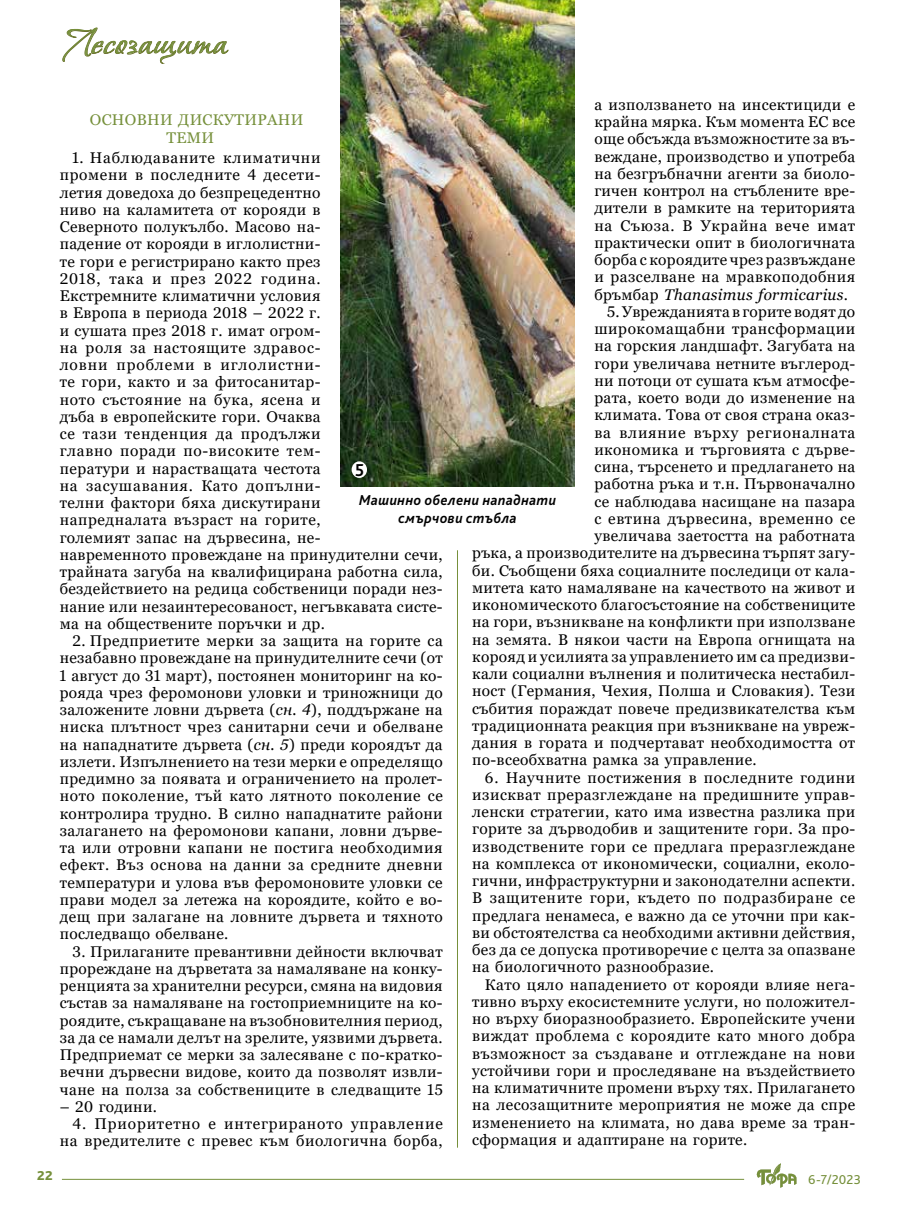
<style>
.page{position:relative;width:915px;height:1212px;background:#fff}
.page>*{position:absolute;margin:0;border:0;box-sizing:border-box;transform-origin:0 0}
.t1{font:40.5px "Vera Crouz";letter-spacing:.025em;color:#76903b;scale:1.05 1}
.t2{font:700 18px "Bliss Pro";color:#000;scale:.95 1}
.t3{font:15.45px/17.2px "Georgia";letter-spacing:.02em;color:#000;text-align:justify}
.t4{font:15.45px/17.2px "Georgia";letter-spacing:.045em;color:#000;text-align:right}
.t5{font:15.45px "Georgia";letter-spacing:.055em;color:#000}
.t6{font:15.45px/18px "Georgia";letter-spacing:.02em;color:#76903b}
.t7{font:italic 700 15px/17.2px "Bliss Pro";letter-spacing:.025em;color:#000;text-align:center;scale:.95 1}
.t8{font:13.5px "Bliss Pro";color:#76903b}
.t9{font:800 13.5px "Bliss Pro";color:#76903b}
.s1{font-style:italic}
</style>
<div class="page">
<hr style="left:62px;top:1179px;width:681px;height:1px;background:#76903b">
<svg style="left:756px;top:1163px;width:40px;height:25px"></svg>
<svg style="left:63px;top:28px;width:165px;height:36px"></svg>
<img style="left:340px;top:0;width:234px;height:486px">
<hr style="left:457px;top:550px;width:1px;height:597px;background:#76903b">
<div style="left:344px;top:455px;width:29px;height:30px;background:#000;opacity:.35"></div>
<div style="left:351px;top:461px;width:16px;height:17px;background:#fff;border-radius:50%"></div>
<h1 class="t1" style="left:66px;top:22px;width:155px">Лесозащита</h1>
<p class="t3" style="left:594px;top:96px;width:262px">а използването на инсектициди е крайна мярка. Към момента ЕС все още обсъжда възможностите за въ&shy;веждане, производство и употреба на безгръбначни агенти за биоло&shy;гичен контрол на стъблените вре&shy;дители в рамките на територията на Съюза. В Украйна вече имат практически опит в биологичната борба с короядите чрез развъждане и разселване на мравкоподобния бръмбар <span class="s1">Thanasimus formicarius</span>.</p>
<p class="t3" style="left:607px;top:303px;width:249px">5. Уврежданията в горите водят до</p>
<p class="t3" style="left:594px;top:320px;width:262px">широкомащабни трансформации</p>
<p class="t3" style="left:594px;top:338px;width:262px">на горския ландшафт. Загубата на</p>
<p class="t3" style="left:594px;top:355px;width:262px">гори увеличава нетните въглерод-</p>
<p class="t3" style="left:594px;top:372px;width:262px">ни потоци от сушата към атмосфе-</p>
<p class="t3" style="left:594px;top:389px;width:262px">рата, което води до изменение на</p>
<p class="t3" style="left:594px;top:407px;width:262px">климата. Това от своя страна оказ-</p>
<p class="t5" style="left:594px;top:423px;width:262px">ва влияние върху регионалната</p>
<p class="t3" style="left:594px;top:441px;width:262px">икономика и търговията с дърве-</p>
<p class="t3" style="left:594px;top:458px;width:262px">сина, търсенето и предлагането на</p>
<p class="t3" style="left:594px;top:476px;width:262px">работна ръка и т.н. Първоначално</p>
<p class="t3" style="left:594px;top:493px;width:262px">се наблюдава насищане на пазара</p>
<p class="t3" style="left:594px;top:510px;width:262px">с евтина дървесина, временно се</p>
<p class="t3" style="left:594px;top:527px;width:262px">увеличава заетостта на работната</p>
<p class="t3" style="left:472px;top:545px;width:384px">ръка, а производителите на дървесина търпят загу-</p>
<p class="t3" style="left:472px;top:562px;width:384px">би. Съобщени бяха социалните последици от кала-</p>
<p class="t3" style="left:472px;top:579px;width:384px">митета като намаляване на качеството на живот и</p>
<p class="t3" style="left:472px;top:596px;width:384px">икономическото благосъстояние на собствениците</p>
<p class="t3" style="left:472px;top:614px;width:384px">на гори, възникване на конфликти при използване</p>
<p class="t3" style="left:472px;top:631px;width:384px">на земята. В някои части на Европа огнищата на</p>
<p class="t3" style="left:472px;top:648px;width:384px">корояд и усилията за управлението им са предизви-</p>
<p class="t3" style="left:472px;top:665px;width:384px">кали социални вълнения и политическа нестабил-</p>
<p class="t3" style="left:472px;top:683px;width:384px">ност (Германия, Чехия, Полша и Словакия). Тези</p>
<p class="t3" style="left:472px;top:700px;width:384px">събития пораждат повече предизвикателства към</p>
<p class="t3" style="left:472px;top:717px;width:384px">традиционната реакция при възникване на увреж-</p>
<p class="t3" style="left:472px;top:734px;width:384px">дания в гората и подчертават необходимостта от</p>
<p class="t3" style="left:472px;top:752px;width:286px">по-всеобхватна рамка за управление.</p>
<p class="t3" style="left:472px;top:769px;width:384px;text-indent:13px">6. Научните постижения в последните години изискват преразглеждане на предишните управ&shy;ленски стратегии, като има известна разлика при горите за дърводобив и защитените гори. За про&shy;изводствените гори се предлага преразглеждане на комплекса от икономически, социални, еколо&shy;гични, инфраструктурни и законодателни аспекти.<br>В защитените гори, където по подразбиране се предлага ненамеса, е важно да се уточни при как&shy;ви обстоятелства са необходими активни действия, без да се допуска противоречие с целта за опазване на биологичното разнообразие.</p>
<p class="t3" style="left:472px;top:976px;width:384px;text-indent:13px">Като цяло нападението от корояди влияе нега&shy;тивно върху екосистемните услуги, но положител&shy;но върху биоразнообразието. Европейските учени виждат проблема с короядите като много добра възможност за създаване и отглеждане на нови устойчиви гори и проследяване на въздействието на климатичните промени върху тях. Прилагането на лесозащитните мероприятия не може да спре изменението на климата, но дава време за тран&shy;сформация и адаптиране на горите.</p>
<p class="t6" style="left:166px;top:111px;width:138px;text-indent:-77px">ОСНОВНИ ДИСКУТИРАНИ<br>ТЕМИ</p>
<p class="t3" style="left:60px;top:149px;width:384px;text-align:left;text-indent:13px">1. Наблюдаваните климатични<br>промени в последните 4 десети-<br>летия доведоха до безпрецедентно<br>ниво на каламитета от корояди в<br>Северното полукълбо. Масово на-<br>падение от корояди в иглолистни-<br>те гори е регистрирано както през<br>2018, така и през 2022 година.<br>Екстремните климатични условия<br>в Европа в периода 2018 – 2022 г.<br>и сушата през 2018 г. имат огром-<br>на роля за настоящите здравос-<br>ловни проблеми в иглолистни-<br>те гори, както и за фитосанитар-<br>ното състояние на бука, ясена и<br>дъба в европейските гори. Очаква<br>се тази тенденция да продължи<br>главно поради по-високите тем-<br>ператури и нарастващата честота<br>на засушавания. Като допълни-<br>телни фактори бяха дискутирани<br>напредналата възраст на горите,<br>големият запас на дървесина, не-<br>навременното провеждане на принудителни сечи, трайната загуба на квалифицирана работна сила, бездействието на редица собственици поради нез&shy;нание или незаинтересованост, негъвкавата систе&shy;ма на обществените поръчки и др.</p>
<p class="t3" style="left:60px;top:632px;width:384px;text-indent:13px">2. Предприетите мерки за защита на горите са незабавно провеждане на принудителните сечи (от 1 август до 31 март), постоянен мониторинг на ко&shy;рояда чрез феромонови уловки и триножници до заложените ловни дървета (<span class="s1">сн. 4</span>), поддържане на ниска плътност чрез санитарни сечи и обелване на нападнатите дървета (<span class="s1">сн. 5</span>) преди короядът да излети. Изпълнението на тези мерки е определящо предимно за появата и ограничението на пролет&shy;ното поколение, тъй като лятното поколение се контролира трудно. В силно нападнатите райони залагането на феромонови капани, ловни дърве&shy;та или отровни капани не постига необходимия ефект. Въз основа на данни за средните дневни температури и улова във феромоновите уловки се прави модел за летежа на короядите, който е во&shy;дещ при залагане на ловните дървета и тяхното последващо обелване.</p>
<p class="t3" style="left:60px;top:943px;width:384px;text-indent:13px">3. Прилаганите превантивни дейности включват прореждане на дърветата за намаляване на конку&shy;ренцията за хранителни ресурси, смяна на видовия състав за намаляване на гостоприемниците на ко&shy;роядите, съкращаване на възобновителния период, за да се намали делът на зрелите, уязвими дървета.<br>Предприемат се мерки за залесяване с по-кратко&shy;вечни дървесни видове, които да позволят извли&shy;чане на полза за собствениците в следващите 15</p>
<p class="t3" style="left:60px;top:1098px;width:99px">– 20 години.</p>
<p class="t4" style="left:60px;top:1115px;width:384px">4. Приоритетно е интегрираното управление на вредителите с превес към биологична борба,</p>
<p class="t2" style="left:355px;top:459px;width:11px">5</p>
<p class="t7" style="left:359px;top:491px;width:209px">Машинно обелени нападнати смърчови стъбла</p>
<p class="t9" style="left:37px;top:1167px;width:17px">22</p>
<p class="t8" style="left:807px;top:1171px;width:54px">6-7/2023</p>
</div>
